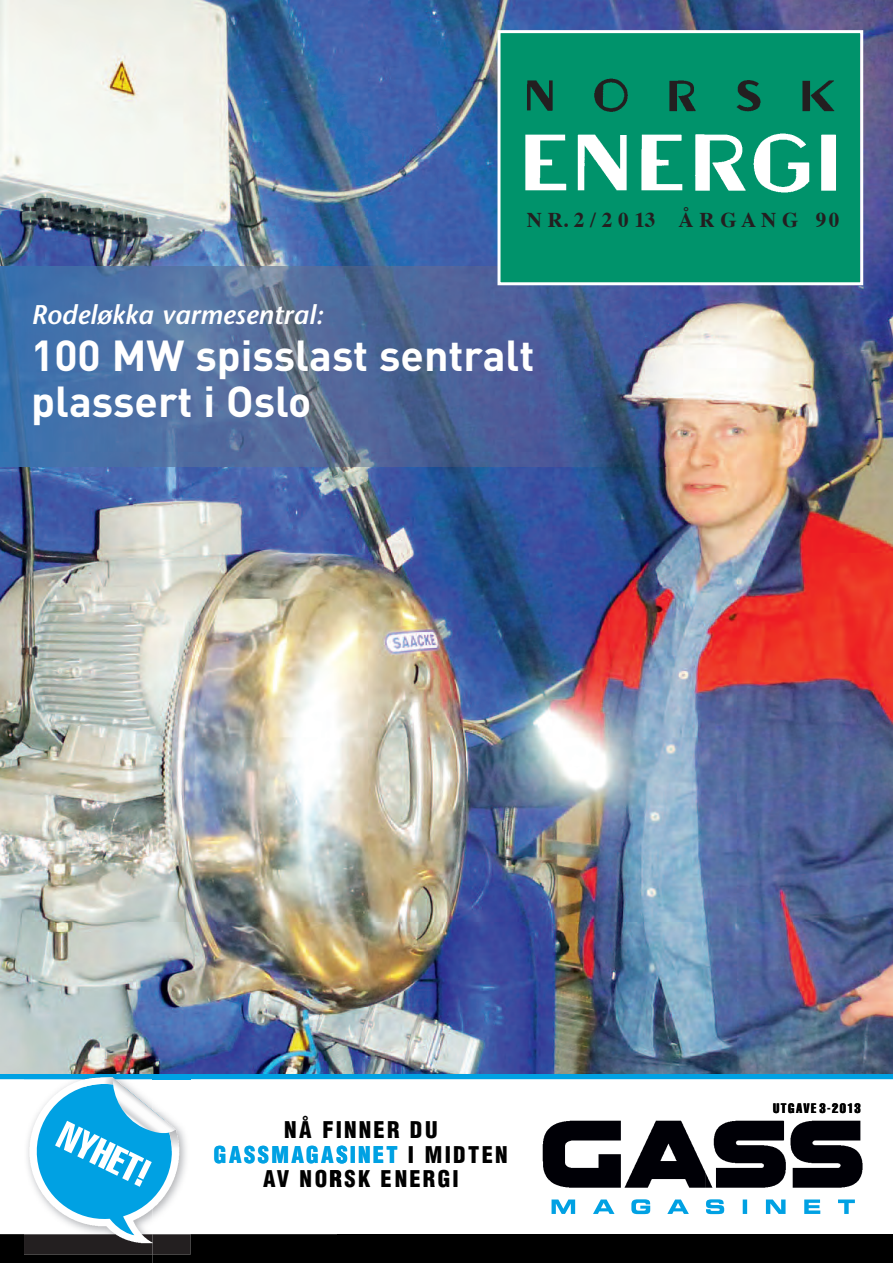
<style>
.page{position:relative;width:893px;height:1263px;background:#fff}
.page>*{position:absolute;margin:0;border:0;box-sizing:border-box;transform-origin:0 0}
.t1{font:700 42.75px/46.5px "DIN";color:#fff}
.t2{font:italic 600 27px "Stone Sans";color:#fff}
.t3{font:900 condensed 22.5px "Helvetica";letter-spacing:.1em;color:#000}
.t4{font:900 condensed 22.5px "Helvetica";letter-spacing:.11em;color:#00a1e3}
.t5{font:700 21px "Times";color:#231f20}
.t6{font:extra-condensed 13.5px "Helvetica";color:#000}
</style>
<div class="page">
<img style="left:0;top:0;width:893px;height:1074px">
<img style="left:0;top:267px;width:683px;height:199px">
<svg style="left:552px;top:1199px;width:303px;height:15px"></svg>
<div style="left:0;top:1074px;width:893px;height:5px;background:#00a1e3"></div>
<svg style="left:0;top:1076px;width:337px;height:187px"></svg>
<div style="left:337px;top:1234px;width:184px;height:29px;background:#000"></div>
<div style="left:521px;top:1234px;width:185px;height:29px;background:#000"></div>
<svg style="left:543px;top:1121px;width:319px;height:67px"></svg>
<div style="left:706px;top:1234px;width:184px;height:29px;background:#000"></div>
<svg style="left:890px;top:1234px;width:3px;height:29px"></svg>
<div style="left:500px;top:33px;width:360px;height:249px;background:#00936b"></div>
<div style="left:497px;top:30px;width:366px;height:255px;border:3px solid #fff"></div>
<img style="left:527px;top:78px;width:308px;height:34px">
<img style="left:526px;top:133px;width:310px;height:60px">
<p class="t5" style="left:527px;top:211px;width:314px">N R. 2 / 2 0 13 Å R G A N G 9 0</p>
<p class="t2" style="left:31px;top:304px;width:293px">Rodeløkka varmesentral:</p>
<p class="t1" style="left:31px;top:331px;width:505px">100 MW spisslast sentralt plassert i Oslo</p>
<p class="t3" style="left:284px;top:1117px;width:29px">NÅ</p>
<p class="t3" style="left:322px;top:1117px;width:117px">F NI NER DU</p>
<p class="t4" style="left:214px;top:1142px;width:185px">GASSMAGA NIS ET</p>
<p class="t3" style="left:408px;top:1142px;width:8px">I</p>
<p class="t3" style="left:425px;top:1142px;width:84px">MIDT NE</p>
<p class="t3" style="left:263px;top:1166px;width:197px">AV NORSK ENERGI</p>
<p class="t6" style="left:773px;top:1103px;width:89px">EVAGTU 3-2013</p>
</div>
